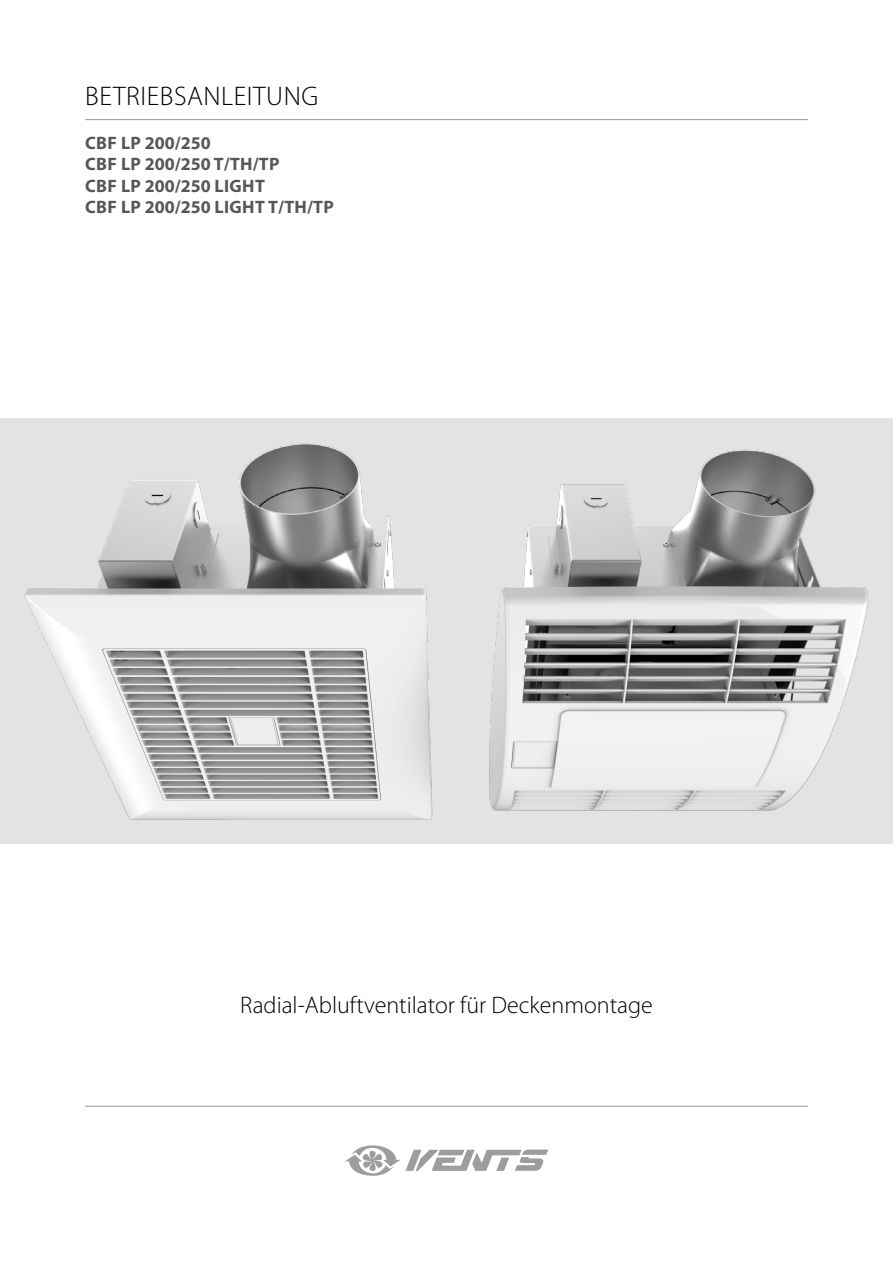
<style>
.page{position:relative;width:893px;height:1263px;background:#fff}
.page>*{position:absolute;margin:0;border:0;box-sizing:border-box;transform-origin:0 0}
.t1{font:300 27px "Myriad Pro";letter-spacing:.02em;color:#000}
.t2{font:300 24px "Myriad Pro";color:#000}
.t3{font:700 18px/21.6px "Myriad Pro";letter-spacing:.02em;color:#575756}
</style>
<div class="page">
<svg style="left:345px;top:1145px;width:203px;height:31px"></svg>
<hr style="left:85px;top:119px;width:723px;height:1px;background:#9d9d9c">
<img style="left:6px;top:418px;width:881px;height:426px">
<hr style="left:85px;top:1106px;width:723px;height:1px;background:#9d9d9c">
<h1 class="t1" style="left:85px;top:81px;width:235px">BETRIEBSANLEITUNG</h1>
<p class="t3" style="left:85px;top:131px;width:250px">CBF LP 200/250<br>CBF LP 200/250 T/TH/TP<br>CBF LP 200/250 LIGHT<br>CBF LP 200/250 LIGHT T/TH/TP</p>
<h2 class="t2" style="left:240px;top:992px;width:414px">Radial-Abluftventilator für Deckenmontage</h2>
</div>
